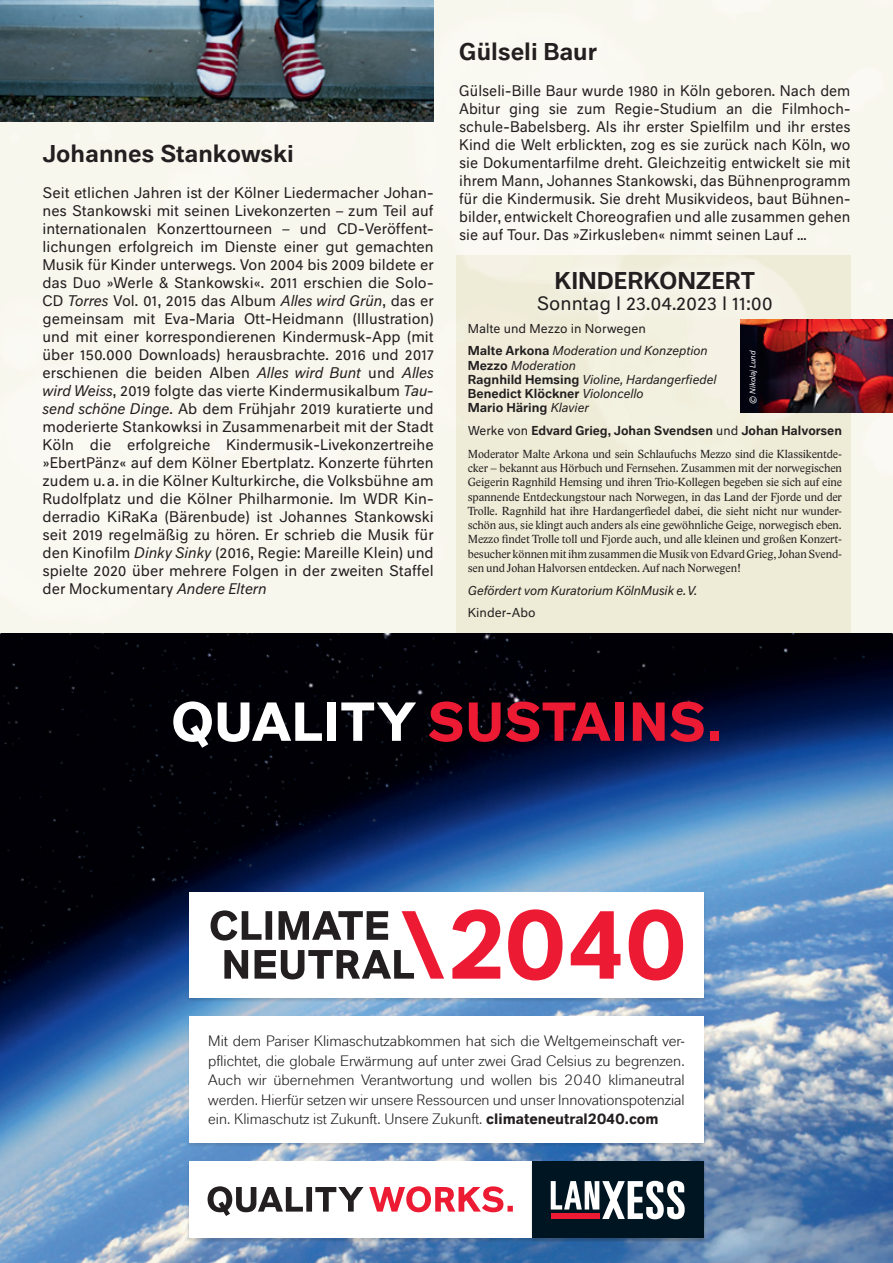
<style>
.page{position:relative;width:893px;height:1263px;background:#fff}
.page>*{position:absolute;margin:0;border:0;box-sizing:border-box;transform-origin:0 0}
.t1{font:700 54px "Lanxess Global";letter-spacing:.015em;color:#ed1a33}
.t2{font:500 22.5px "Neutral BP";color:#231f20}
.t3{font:18px "Neutral BP";color:#231f20}
.t4{font:15px/19.5px "Lanxess Global";color:#231f20;text-align:justify}
.t5{font:14.25px/18px "Neutral BP";color:#231f20;text-align:justify}
.t6{font:12px/14.2px "Lido STF";letter-spacing:-.005em;color:#231f20;text-align:justify}
.t7{font:italic 12px/14.2px "Neutral BP";letter-spacing:-.005em;color:#231f20}
.t8{font:12px/22.8px "Neutral BP";color:#231f20}
.t9{font:500 12px "Neutral BP";color:#231f20}
.t10{font:italic 7.5px "Neutral BP";color:#fff}
.s1{font-style:italic}
.s2{font-weight:500}
.s3{font-weight:500;font-style:normal}
.s4{font-weight:400}
.s5{color:#fff}
.s6{font-weight:700}
</style>
<div class="page">
<div style="left:0;top:0;width:893px;height:634px;background:#f8f7ee"></div>
<img style="left:457px;top:256px;width:393px;height:378px">
<img style="left:0;top:0;width:434px;height:121px">
<div style="left:526px;top:259px;width:261px;height:70px;background:linear-gradient(to right,#f2f1e1,#f6f1e5)"></div>
<img style="left:0;top:634px;width:893px;height:629px">
<div style="left:187px;top:1016px;width:519px;height:132px;background:#231f20;opacity:.15"></div>
<div style="left:189px;top:1016px;width:515px;height:127px;background:#fff"></div>
<div style="left:187px;top:1162px;width:518px;height:80px;background:#231f20;opacity:.15"></div>
<div style="left:189px;top:1162px;width:515px;height:76px;background:#fff"></div>
<div style="left:530px;top:1162px;width:175px;height:80px;background:#231f20;opacity:.15"></div>
<div style="left:532px;top:1162px;width:172px;height:76px;background:#001522"></div>
<svg style="left:551px;top:1181px;width:134px;height:38px"></svg>
<svg style="left:369px;top:1186px;width:144px;height:26px"></svg>
<svg style="left:208px;top:1186px;width:155px;height:30px"></svg>
<div style="left:187px;top:892px;width:519px;height:110px;background:#231f20;opacity:.15"></div>
<div style="left:189px;top:892px;width:515px;height:105px;background:#fff"></div>
<svg style="left:452px;top:909px;width:231px;height:71px"></svg>
<svg style="left:211px;top:910px;width:233px;height:69px"></svg>
<img style="left:741px;top:320px;width:152px;height:92px">
<h2 class="t2" style="left:43px;top:136px;width:253px">Johannes Stankowski</h2>
<p class="t5" style="left:43px;top:183px;width:393px">Seit etlichen Jahren ist der Kölner Liedermacher Johan&shy;nes Stankowski mit seinen Livekonzerten – zum Teil auf internationalen Konzerttourneen – und CD-Veröffent&shy;lichungen erfolgreich im Dienste einer gut gemachten Musik für Kinder unterwegs. Von 2004 bis 2009 bildete er das Duo »Werle &amp; Stankowski«. 2011 erschien die Solo-CD <span class="s1">Torres</span> Vol. 01, 2015 das Album <span class="s1">Alles wird Grün</span>, das er gemeinsam mit Eva-Maria Ott-Heidmann (Illustration) und mit einer korrespondierenen Kindermusk-App (mit über 150.000 Downloads) herausbrachte. 2016 und 2017 erschienen die beiden Alben <span class="s1">Alles wird Bunt</span> und <span class="s1">Alles wird Weiss</span>, 2019 folgte das vierte Kindermusikalbum <span class="s1">Tau&shy;send schöne Dinge</span>. Ab dem Frühjahr 2019 kuratierte und moderierte Stankowksi in Zusammenarbeit mit der Stadt Köln die erfolgreiche Kindermusik-Livekonzertreihe »EbertPänz« auf dem Kölner Ebertplatz. Konzerte führten zudem u.a. in die Kölner Kulturkirche, die Volksbühne am Rudolfplatz und die Kölner Philharmonie. Im WDR Kin&shy;derradio KiRaKa (Bärenbude) ist Johannes Stankowski seit 2019 regelmäßig zu hören. Er schrieb die Musik für den Kinofilm <span class="s1">Dinky Sinky</span> (2016, Regie: Mareille Klein) und spielte 2020 über mehrere Folgen in der zweiten Staffel der Mockumentary <span class="s1">Andere Eltern</span></p>
<h2 class="t2" style="left:459px;top:33px;width:139px">Gülseli Baur</h2>
<p class="t5" style="left:459px;top:80px;width:393px">Gülseli-Bille Baur wurde 1980 in Köln geboren. Nach dem Abitur ging sie zum Regie-Studium an die Filmhoch&shy;schule-Babelsberg. Als ihr erster Spielfilm und ihr erstes Kind die Welt erblickten, zog es sie zurück nach Köln, wo sie Dokumentarfilme dreht. Gleichzeitig entwickelt sie mit ihrem Mann, Johannes Stankowski, das Bühnenprogramm für die Kindermusik. Sie dreht Musikvideos, baut Bühnen&shy;bilder, entwickelt Choreografien und alle zusammen gehen sie auf Tour. Das »Zirkusleben« nimmt seinen Lauf …</p>
<h2 class="t2" style="left:555px;top:263px;width:202px">KINDERKONZERT</h2>
<p class="t3" style="left:537px;top:289px;width:238px">Sonntag I 23.04.2023 I 11:00</p>
<p class="t8" style="left:468px;top:316px;width:241px">Malte und Mezzo in Norwegen<br><span class="s2">Malte Arkona</span> <span class="s1">Moderation und Konzeption</span></p>
<p class="t7" style="left:468px;top:357px;width:250px"><span class="s3">Mezzo</span> Moderation<br><span class="s3">Ragnhild Hemsing</span> Violine, Hardangerfiedel<br><span class="s3">Benedict Klöckner</span> Violoncello<br><span class="s3">Mario Häring</span> Klavier</p>
<p class="t9" style="left:468px;top:421px;width:376px"><span class="s4">Werke von</span> Edvard Grieg, Johan Svendsen <span class="s4">und</span> Johan Halvorsen</p>
<p class="t6" style="left:468px;top:447px;width:376px">Moderator Malte Arkona und sein Schlaufuchs Mezzo sind die Klassikentde&shy;cker – bekannt aus Hörbuch und Fernsehen. Zusammen mit der norwegischen Geigerin Ragnhild Hemsing und ihren Trio-Kollegen begeben sie sich auf eine spannende Entdeckungstour nach Norwegen, in das Land der Fjorde und der Trolle. Ragnhild hat ihre Hardangerfiedel dabei, die sieht nicht nur wunder&shy;schön aus, sie klingt auch anders als eine gewöhnliche Geige, norwegisch eben.<br>Mezzo findet Trolle toll und Fjorde auch, und alle kleinen und großen Konzert&shy;besucher können mit ihm zusammen die Musik von Edvard Grieg, Johan Svend&shy;sen und Johan Halvorsen entdecken. Auf nach Norwegen!</p>
<p class="t7" style="left:468px;top:582px;width:231px">Gefördert vom Kuratorium KölnMusik e.V.</p>
<p class="t8" style="left:468px;top:600px;width:69px">Kinder-Abo</p>
<p class="t10" style="left:747px;top:404px;width:55px;rotate:-90deg">© Nikolaj Lund</p>
<h1 class="t1" style="left:171px;top:691px;width:552px"><span class="s5">QUALITY</span> SUSTAINS.</h1>
<p class="t4" style="left:208px;top:1031px;width:478px">Mit dem Pariser Klimaschutzabkommen hat sich die Weltgemeinschaft ver&shy;pflichtet, die globale Erwärmung auf unter zwei Grad Celsius zu begrenzen.<br>Auch wir übernehmen Verantwortung und wollen bis 2040 klimaneutral werden. Hierfür setzen wir unsere Ressourcen und unser Innovationspotenzial ein. Klimaschutz ist Zukunft. Unsere Zukunft. <span class="s6">climateneutral2040.com</span></p>
</div>
